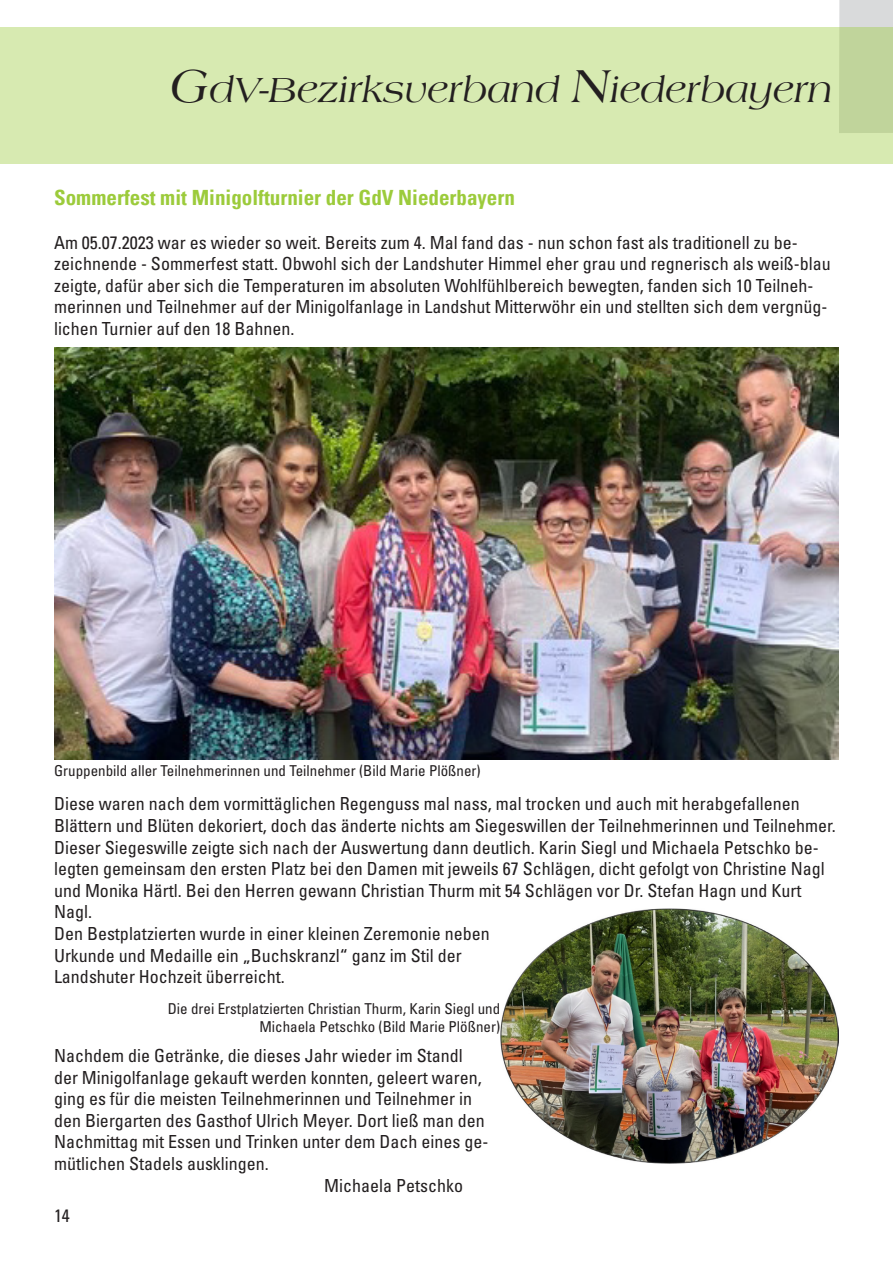
<style>
.page{position:relative;width:893px;height:1263px;background:#fff}
.page>*{position:absolute;margin:0;border:0;box-sizing:border-box;transform-origin:0 0}
.t1{font:italic 37.5px "Americana";color:#231f20}
.t2{font:700 condensed 21px "Univers";color:#9ccb3b}
.t3{font:condensed 18px/21.6px "Univers";color:#231f20}
.t4{font:condensed 15px "Univers";color:#231f20}
.s1{font-size:49.5px}
</style>
<div class="page">
<svg style="left:839px;top:0;width:54px;height:27px"></svg>
<div style="left:0;top:27px;width:893px;height:137px;background:#d7eab1"></div>
<img style="left:54px;top:348px;width:785px;height:411px">
<img style="left:500px;top:908px;width:339px;height:255px">
<p class="t1" style="left:170px;top:69px;width:664px"><span class="s1">G</span>dV-Bezirksverband <span class="s1">N</span>iederbayern</p>
<p class="t2" style="left:54px;top:185px;width:462px">Sommerfest mit Minigolfturnier der GdV Niederbayern</p>
<p class="t3" style="left:54px;top:231px;width:778px">Am 05.07.2023 war es wieder so weit. Bereits zum 4. Mal fand das - nun schon fast als traditionell zu be&shy;zeichnende - Sommerfest statt. Obwohl sich der Landshuter Himmel eher grau und regnerisch als weiß-blau zeigte, dafür aber sich die Temperaturen im absoluten Wohlfühlbereich bewegten, fanden sich 10 Teilneh&shy;merinnen und Teilnehmer auf der Minigolfanlage in Landshut Mitterwöhr ein und stellten sich dem vergnüg&shy;lichen Turnier auf den 18 Bahnen.</p>
<p class="t4" style="left:54px;top:761px;width:428px">Gruppenbild aller Teilnehmerinnen und Teilnehmer (Bild Marie Plößner)</p>
<p class="t3" style="left:54px;top:793px;width:783px">Diese waren nach dem vormittäglichen Regenguss mal nass, mal trocken und auch mit herabgefallenen Blättern und Blüten dekoriert, doch das änderte nichts am Siegeswillen der Teilnehmerinnen und Teilnehmer.<br>Dieser Siegeswille zeigte sich nach der Auswertung dann deutlich. Karin Siegl und Michaela Petschko be&shy;legten gemeinsam den ersten Platz bei den Damen mit jeweils 67 Schlägen, dicht gefolgt von Christine Nagl und Monika Härtl. Bei den Herren gewann Christian Thurm mit 54 Schlägen vor Dr. Stefan Hagn und Kurt Nagl.</p>
<p class="t3" style="left:54px;top:922px;width:437px">Den Bestplatzierten wurde in einer kleinen Zeremonie neben<br>Urkunde und Medaille ein „Buchskranzl“ ganz im Stil der<br>Landshuter Hochzeit überreicht.</p>
<p class="t4" style="left:168px;top:999px;width:334px">Die drei Erstplatzierten Christian Thurm, Karin Siegl und</p>
<p class="t4" style="left:259px;top:1017px;width:242px">Michaela Petschko (Bild Marie Plößner)</p>
<p class="t3" style="left:54px;top:1044px;width:436px">Nachdem die Getränke, die dieses Jahr wieder im Standl der Minigolfanlage gekauft werden konnten, geleert waren, ging es für die meisten Teilnehmerinnen und Teilnehmer in den Biergarten des Gasthof Ulrich Meyer. Dort ließ man den Nachmittag mit Essen und Trinken unter dem Dach eines ge&shy;mütlichen Stadels ausklingen.</p>
<p class="t3" style="left:324px;top:1174px;width:140px">Michaela Petschko</p>
<p class="t3" style="left:54px;top:1204px;width:17px">14</p>
</div>
